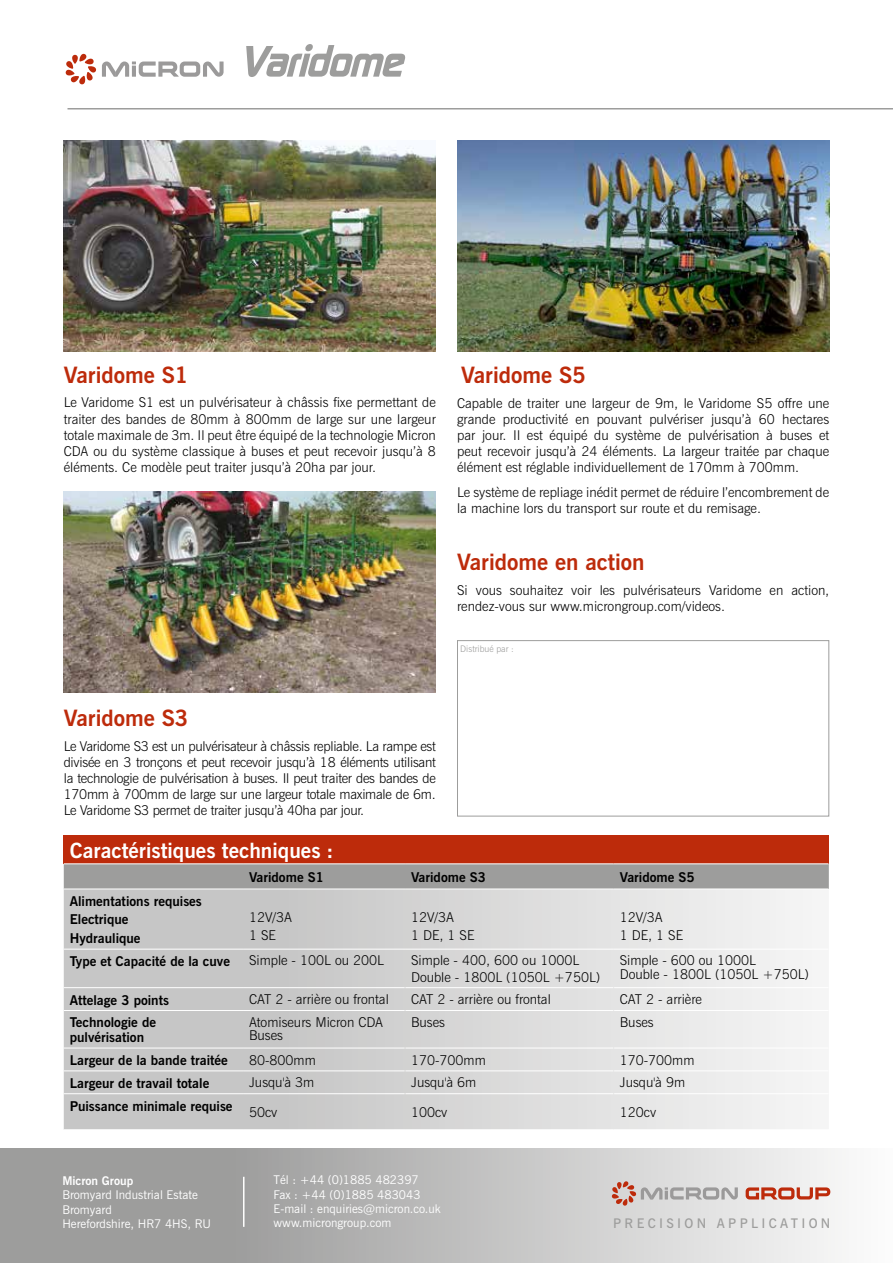
<style>
.page{position:relative;width:893px;height:1263px;background:#fff}
.page>*{position:absolute;margin:0;border:0;box-sizing:border-box;transform-origin:0 0}
.t1{font:700 22.5px "News Gothic BT";color:#bd2b0b}
.t2{font:700 21px "News Gothic BT";color:#fff}
.t3{font:300 13.5px/16.2px "News Gothic BT";color:#000}
.t4{font:700 13.5px/18.8px "News Gothic BT";color:#000}
.t5{font:600 13.2px "News Gothic BT";letter-spacing:.25em;color:#9d9d9c}
.t6{font:12px/14.4px "News Gothic BT";color:#fff}
.t7{font:700 12px "News Gothic BT";color:#fff}
.t8{font:300 9px "News Gothic BT";color:#9d9d9c}
</style>
<div class="page">
<div style="left:457px;top:640px;width:372px;height:176px;background:#fff;border:1px solid #9d9d9c"></div>
<svg style="left:0;top:1148px;width:838px;height:115px;background:#bbbbba"></svg>
<svg style="left:612px;top:1181px;width:126px;height:25px;background:#cdc3c1"></svg>
<svg style="left:746px;top:1187px;width:84px;height:12px"></svg>
<hr style="left:68px;top:108px;width:825px;height:2px;background:#9d9d9c">
<div style="left:64px;top:835px;width:765px;height:29px;background:#bd2b0b"></div>
<div style="left:64px;top:864px;width:765px;height:25px;background:#9d9d9c"></div>
<svg style="left:64px;top:889px;width:748px;height:240px;background:#d7d7d7"></svg>
<hr style="left:64px;top:987px;width:179px;height:1px;background:#fff">
<hr style="left:243px;top:987px;width:162px;height:1px;background:#fff">
<hr style="left:405px;top:987px;width:208px;height:1px;background:#fff">
<hr style="left:614px;top:987px;width:214px;height:1px;background:#fff">
<hr style="left:64px;top:1010px;width:179px;height:1px;background:#fff">
<hr style="left:243px;top:1010px;width:162px;height:1px;background:#fff">
<hr style="left:405px;top:1010px;width:208px;height:1px;background:#fff">
<hr style="left:614px;top:1010px;width:214px;height:1px;background:#fff">
<hr style="left:64px;top:1048px;width:179px;height:1px;background:#fff">
<hr style="left:243px;top:1048px;width:162px;height:1px;background:#fff">
<hr style="left:405px;top:1048px;width:208px;height:1px;background:#fff">
<hr style="left:614px;top:1048px;width:214px;height:1px;background:#fff">
<hr style="left:64px;top:1070px;width:179px;height:1px;background:#fff">
<hr style="left:243px;top:1070px;width:162px;height:1px;background:#fff">
<hr style="left:405px;top:1070px;width:208px;height:1px;background:#fff">
<hr style="left:614px;top:1070px;width:214px;height:1px;background:#fff">
<hr style="left:64px;top:1093px;width:179px;height:1px;background:#fff">
<hr style="left:243px;top:1093px;width:162px;height:1px;background:#fff">
<hr style="left:405px;top:1093px;width:208px;height:1px;background:#fff">
<hr style="left:614px;top:1093px;width:214px;height:1px;background:#fff">
<hr style="left:64px;top:863px;width:179px;height:1px;background:#fff">
<hr style="left:243px;top:863px;width:162px;height:1px;background:#fff">
<hr style="left:405px;top:863px;width:209px;height:1px;background:#fff">
<hr style="left:614px;top:863px;width:214px;height:1px;background:#fff">
<hr style="left:64px;top:888px;width:179px;height:1px;background:#fff">
<hr style="left:64px;top:949px;width:179px;height:1px;background:#fff">
<hr style="left:243px;top:888px;width:162px;height:1px;background:#fff">
<hr style="left:243px;top:949px;width:162px;height:1px;background:#fff">
<hr style="left:405px;top:888px;width:209px;height:1px;background:#fff">
<hr style="left:405px;top:949px;width:209px;height:1px;background:#fff">
<hr style="left:614px;top:888px;width:214px;height:1px;background:#fff">
<hr style="left:614px;top:949px;width:214px;height:1px;background:#fff">
<img style="left:64px;top:140px;width:372px;height:211px">
<img style="left:457px;top:140px;width:372px;height:211px">
<img style="left:64px;top:491px;width:372px;height:201px">
<svg style="left:246px;top:44px;width:159px;height:33px"></svg>
<svg style="left:66px;top:54px;width:30px;height:31px"></svg>
<svg style="left:102px;top:61px;width:122px;height:16px"></svg>
<hr style="left:243px;top:1177px;width:1px;height:50px;background:#fff">
<h1 class="t1" style="left:64px;top:361px;width:126px">Varidome S1</h1>
<p class="t3" style="left:64px;top:394px;width:374px;text-align:justify">Le Varidome S1 est un pulvérisateur à châssis fixe permettant de traiter des bandes de 80mm à 800mm de large sur une largeur totale maximale de 3m. Il peut être équipé de la technologie Micron CDA ou du système classique à buses et peut recevoir jusqu’à 8 éléments. Ce modèle peut traiter jusqu’à 20ha par jour.</p>
<h1 class="t1" style="left:461px;top:361px;width:126px">Varidome S5</h1>
<p class="t3" style="left:457px;top:394px;width:374px;text-align:justify">Capable de traiter une largeur de 9m, le Varidome S5 offre une grande productivité en pouvant pulvériser jusqu’à 60 hectares par jour. Il est équipé du système de pulvérisation à buses et peut recevoir jusqu’à 24 éléments. La largeur traitée par chaque élément est réglable individuellement de 170mm à 700mm.</p>
<p class="t3" style="left:457px;top:484px;width:374px">Le système de repliage inédit permet de réduire l’encombrement de la machine lors du transport sur route et du remisage.</p>
<h1 class="t1" style="left:457px;top:549px;width:189px">Varidome en action</h1>
<p class="t3" style="left:457px;top:582px;width:374px">Si vous souhaitez voir les pulvérisateurs Varidome en action, rendez-vous sur www.microngroup.com/videos.</p>
<p class="t8" style="left:460px;top:643px;width:55px">Distribué par :</p>
<h1 class="t1" style="left:64px;top:704px;width:126px">Varidome S3</h1>
<p class="t3" style="left:64px;top:738px;width:374px;text-align:justify">Le Varidome S3 est un pulvérisateur à châssis repliable. La rampe est divisée en 3 tronçons et peut recevoir jusqu’à 18 éléments utilisant la technologie de pulvérisation à buses. Il peut traiter des bandes de 170mm à 700mm de large sur une largeur totale maximale de 6m.<br>Le Varidome S3 permet de traiter jusqu’à 40ha par jour.</p>
<h2 class="t2" style="left:70px;top:837px;width:265px">Caractéristiques techniques :</h2>
<p class="t4" style="left:249px;top:868px;width:76px">Varidome S1</p>
<p class="t4" style="left:411px;top:868px;width:76px">Varidome S3</p>
<p class="t4" style="left:620px;top:868px;width:76px">Varidome S5</p>
<p class="t4" style="left:70px;top:891px;width:134px">Alimentations requises<br>Electrique<br>Hydraulique</p>
<p class="t3" style="left:249px;top:909px;width:45px;line-height:17.2px">12V/3A<br>1 SE</p>
<p class="t3" style="left:411px;top:909px;width:65px;line-height:17.2px">12V/3A<br>1 DE, 1 SE</p>
<p class="t3" style="left:620px;top:909px;width:65px;line-height:17.2px">12V/3A<br>1 DE, 1 SE</p>
<p class="t4" style="left:70px;top:952px;width:162px">Type et Capacité de la cuve</p>
<p class="t3" style="left:249px;top:952px;width:137px">Simple - 100L ou 200L</p>
<p class="t3" style="left:411px;top:952px;width:191px">Simple - 400, 600 ou 1000L<br>Double - 1800L (1050L +750L)</p>
<p class="t3" style="left:620px;top:954px;width:191px;line-height:13.2px">Simple - 600 ou 1000L<br>Double - 1800L (1050L +750L)</p>
<p class="t4" style="left:70px;top:990px;width:101px">Attelage 3 points</p>
<p class="t3" style="left:249px;top:991px;width:141px">CAT 2 - arrière ou frontal</p>
<p class="t3" style="left:411px;top:991px;width:141px">CAT 2 - arrière ou frontal</p>
<p class="t3" style="left:620px;top:991px;width:84px">CAT 2 - arrière</p>
<p class="t4" style="left:70px;top:1015px;width:88px;line-height:14.7px">Technologie de pulvérisation</p>
<p class="t3" style="left:249px;top:1015px;width:136px;line-height:13.2px">Atomiseurs Micron CDA<br>Buses</p>
<p class="t3" style="left:411px;top:1014px;width:36px">Buses</p>
<p class="t3" style="left:620px;top:1014px;width:36px">Buses</p>
<p class="t4" style="left:70px;top:1050px;width:160px">Largeur de la bande traitée</p>
<p class="t3" style="left:249px;top:1051px;width:68px">80-800mm</p>
<p class="t3" style="left:411px;top:1051px;width:76px">170-700mm</p>
<p class="t3" style="left:620px;top:1051px;width:76px">170-700mm</p>
<p class="t4" style="left:70px;top:1073px;width:141px">Largeur de travail totale</p>
<p class="t3" style="left:249px;top:1074px;width:67px">Jusqu'à 3m</p>
<p class="t3" style="left:411px;top:1074px;width:67px">Jusqu'à 6m</p>
<p class="t3" style="left:620px;top:1074px;width:67px">Jusqu'à 9m</p>
<p class="t4" style="left:70px;top:1096px;width:164px">Puissance minimale requise</p>
<p class="t3" style="left:249px;top:1104px;width:30px">50cv</p>
<p class="t3" style="left:411px;top:1104px;width:38px">100cv</p>
<p class="t3" style="left:620px;top:1104px;width:38px">120cv</p>
<p class="t7" style="left:62px;top:1173px;width:72px">Micron Group</p>
<p class="t6" style="left:62px;top:1187px;width:150px">Bromyard Industrial Estate<br>Bromyard<br>Herefordshire, HR7 4HS, RU</p>
<p class="t6" style="left:274px;top:1173px;width:169px">Tél : +44 (0)1885 482397<br>Fax : +44 (0)1885 483043<br>E-mail : enquiries@micron.co.uk www.microngroup.com</p>
<p class="t5" style="left:613px;top:1215px;width:219px">PRECISION APPLICATION</p>
</div>
